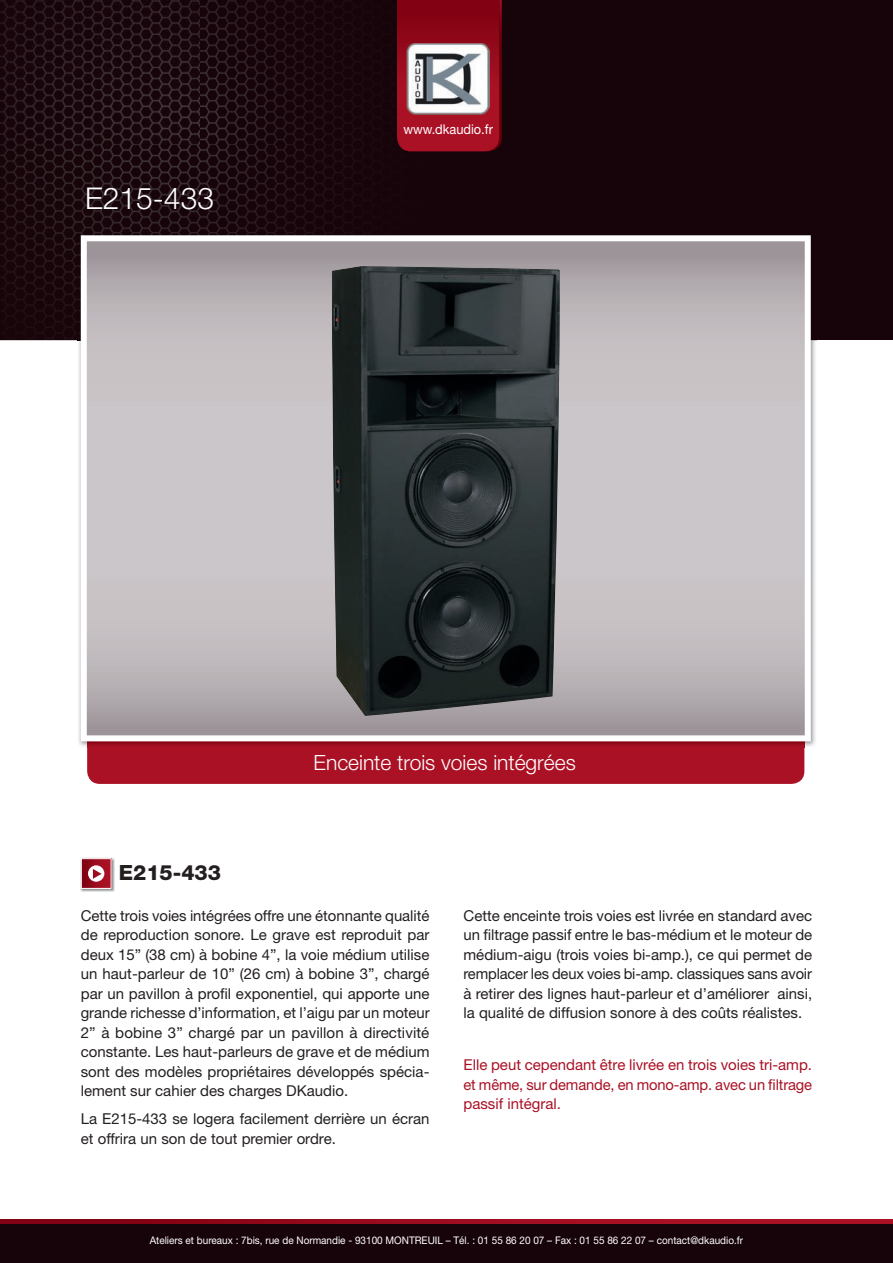
<style>
.page{position:relative;width:893px;height:1263px;background:#fff}
.page>*{position:absolute;margin:0;border:0;box-sizing:border-box;transform-origin:0 0}
.t1{font:300 30px "Helvetica Neue";color:#fff}
.t2{font:300 21px "Helvetica Neue";color:#fff}
.t3{font:800 21px "Helvetica Neue";color:#231f20}
.t4{font:15px/19.5px "Helvetica Neue";color:#231f20;text-align:justify}
.t5{font:15px/19.5px "Helvetica Neue";letter-spacing:-.01em;color:#aa1125;text-align:justify}
.t6{font:13.5px "Helvetica Neue";color:#fff;scale:.95 1}
.t7{font:10.5px "Helvetica Neue";color:#fff;scale:.95 1}
</style>
<div class="page">
<img style="left:80px;top:858px;width:34px;height:34px">
<svg style="left:81px;top:858px;width:31px;height:31px"></svg>
<div style="left:87px;top:748px;width:717px;height:36px;background:#aa1125"></div>
<div style="left:0;top:0;width:893px;height:340px;background:#17040a"></div>
<img style="left:0;top:0;width:345px;height:146px">
<img style="left:408px;top:151px;width:40px;height:1px">
<img style="left:100px;top:146px;width:236px;height:86px">
<img style="left:0;top:146px;width:100px;height:193px">
<div style="left:0;top:1224px;width:893px;height:39px;background:#17040a"></div>
<svg style="left:0;top:1219px;width:893px;height:5px"></svg>
<img style="left:87px;top:741px;width:717px;height:7px">
<img style="left:78px;top:232px;width:235px;height:108px">
<svg style="left:81px;top:235px;width:730px;height:506px;fill:#c8c2c5"></svg>
<img style="left:332px;top:266px;width:228px;height:450px">
<svg style="left:397px;top:0;width:105px;height:151px"></svg>
<img style="left:407px;top:43px;width:83px;height:72px">
<h1 class="t1" style="left:85px;top:180px;width:130px">E215-433</h1>
<p class="t6" style="left:403px;top:122px;width:96px">www.dkaudio.fr</p>
<h2 class="t2" style="left:314px;top:750px;width:264px">Enceinte trois voies intégrées</h2>
<h2 class="t3" style="left:119px;top:860px;width:104px">E215-433</h2>
<p class="t4" style="left:81px;top:905px;width:350px">Cette trois voies intégrées offre une étonnante qualité de reproduction sonore. Le grave est reproduit par deux 15” (38 cm) à bobine 4”, la voie médium utilise un haut-parleur de 10” (26 cm) à bobine 3”, chargé par un pavillon à profil exponentiel, qui apporte une grande richesse d’information, et l’aigu par un moteur 2” à bobine 3” chargé par un pavillon à directivité constante. Les haut-parleurs de grave et de médium sont des modèles propriétaires développés spécia&shy;lement sur cahier des charges DKaudio.</p>
<p class="t4" style="left:81px;top:1109px;width:350px">La E215-433 se logera facilement derrière un écran et offrira un son de tout premier ordre.</p>
<p class="t4" style="left:463px;top:906px;width:350px">Cette enceinte trois voies est livrée en standard avec un filtrage passif entre le bas-médium et le moteur de médium-aigu (trois voies bi-amp.), ce qui permet de remplacer les deux voies bi-amp. classiques sans avoir à retirer des lignes haut-parleur et d’améliorer ainsi, la qualité de diffusion sonore à des coûts réalistes.</p>
<p class="t5" style="left:463px;top:1055px;width:350px">Elle peut cependant être livrée en trois voies tri-amp. et même, sur demande, en mono-amp. avec un filtrage passif intégral.</p>
<p class="t7" style="left:150px;top:1233px;width:626px">Ateliers et bureaux : 7bis, rue de Normandie - 93100 MONTREUIL – Tél. : 01 55 86 20 07 – Fax : 01 55 86 22 07 – contact@dkaudio.fr</p>
</div>
